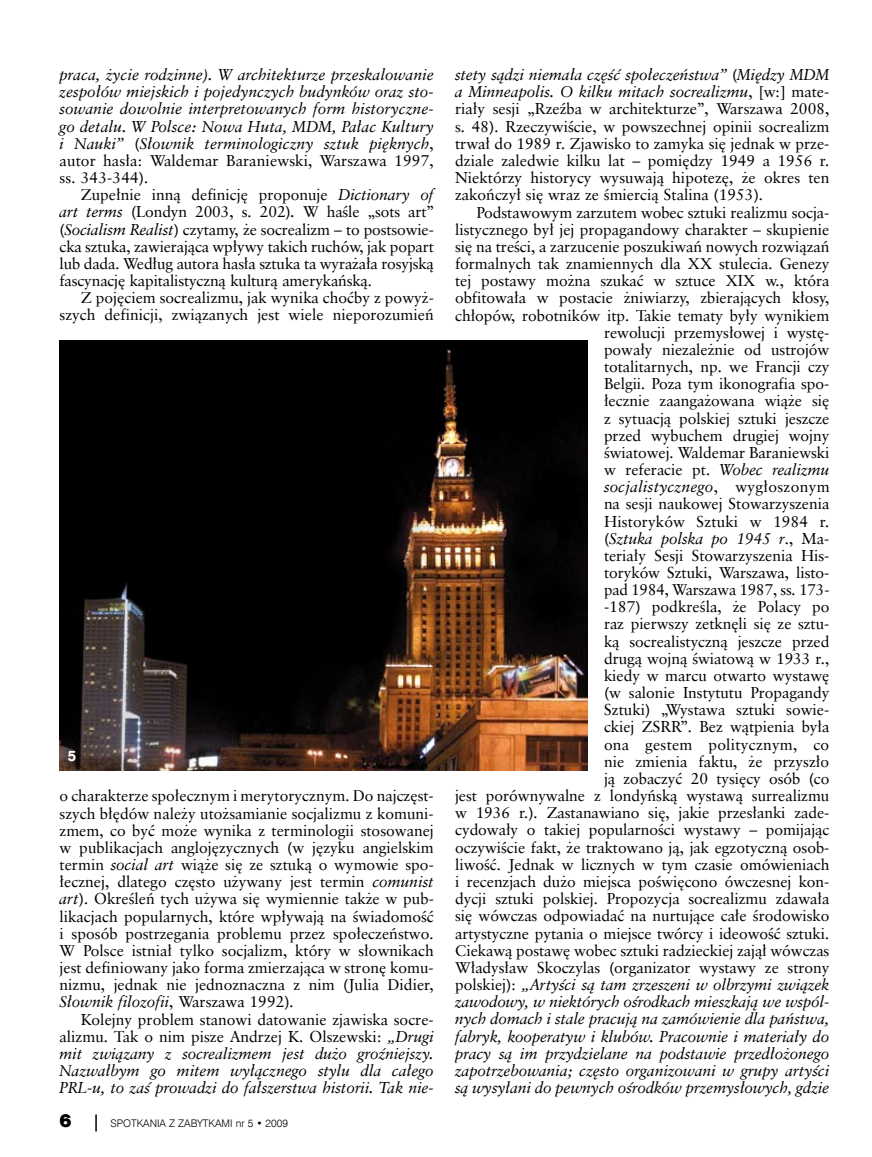
<style>
.page{position:relative;width:872px;height:1157px;background:#fff}
.page>*{position:absolute;margin:0;border:0;box-sizing:border-box;transform-origin:0 0}
.t1{font:16.5px "Swis 721 Blk 2 EU";color:#000}
.t2{font:15.6px/17.1px "Class Garmnd EU";letter-spacing:-.005em;color:#000;text-align:justify}
.t3{font:italic 15.6px/17.1px "Class Garmnd EU";letter-spacing:.005em;color:#000;text-align:justify}
.t4{font:15px "Swis 721 EU Bold";color:#fff}
.t5{font:10.5px "Swis 721 Lt EU";color:#000}
.s1{font-style:normal}
.s2{font-style:italic}
</style>
<div class="page">
<svg style="left:95px;top:1114px;width:2px;height:17px"></svg>
<img style="left:60px;top:341px;width:527px;height:429px">
<p class="t3" style="left:60px;top:66px;width:376px">praca, życie rodzinne). W architekturze przeskalowanie zespołów miejskich i pojedynczych budynków oraz sto&shy;sowanie dowolnie interpretowanych form historyczne&shy;go detalu. W Polsce: Nowa Huta, MDM, Pałac Kultury i Nauki” <span class="s1">(</span>Słownik terminologiczny sztuk pięknych<span class="s1">, autor hasła: Waldemar Baraniewski, Warszawa 1997, ss. 343-344).</span></p>
<p class="t2" style="left:60px;top:187px;width:376px;text-indent:21px">Zupełnie inną definicję proponuje <span class="s2">Dictionary of art terms</span> (Londyn 2003, s. 202)<span class="s2">.</span> W haśle „sots art” (<span class="s2">Socialism Realist</span>) czytamy, że socrealizm – to postsowie&shy;cka sztuka, zawierająca wpływy takich ruchów, jak popart lub dada. Według autora hasła sztuka ta wyrażała rosyjską fascynację kapitalistyczną kulturą amerykańską.</p>
<p class="t2" style="left:60px;top:290px;width:376px;text-align:right">Z pojęciem socrealizmu, jak wynika choćby z powyż&shy;szych definicji, związanych jest wiele nieporozumień</p>
<p class="t4" style="left:68px;top:746px;width:10px">5</p>
<p class="t2" style="left:60px;top:788px;width:376px">o charakterze społecznym i merytorycznym. Do najczęst&shy;szych błędów należy utożsamianie socjalizmu z komuni&shy;zmem, co być może wynika z terminologii stosowanej w publikacjach anglojęzycznych (w języku angielskim termin <span class="s2">social art</span> wiąże się ze sztuką o wymowie spo&shy;łecznej, dlatego często używany jest termin <span class="s2">comunist art</span>). Określeń tych używa się wymiennie także w pub&shy;likacjach popularnych, które wpływają na świadomość i sposób postrzegania problemu przez społeczeństwo.<br>W Polsce istniał tylko socjalizm, który w słownikach jest definiowany jako forma zmierzająca w stronę komu&shy;nizmu, jednak nie jednoznaczna z nim (Julia Didier, <span class="s2">Słownik filozofii</span>, Warszawa 1992).</p>
<p class="t3" style="left:60px;top:1010px;width:376px;text-indent:21px"><span class="s1">Kolejny problem stanowi datowanie zjawiska socre&shy;alizmu. Tak o nim pisze Andrzej K. Olszewski:</span> „Drugi mit związany z socrealizmem jest dużo groźniejszy.<br>Nazwałbym go mitem wyłącznego stylu dla całego PRL-u, to zaś prowadzi do fałszerstwa historii. Tak nie-</p>
<p class="t1" style="left:60px;top:1109px;width:13px">6</p>
<p class="t5" style="left:110px;top:1116px;width:179px">SPOTKANIA Z ZABYTKAMI NR 5 • 2009</p>
<p class="t2" style="left:455px;top:67px;width:376px"><span class="s2">stety sądzi niemała część społeczeństwa”</span> (<span class="s2">Między MDM a Minneapolis. O kilku mitach socrealizmu</span>, [w:] mate&shy;riały sesji „Rzeźba w architekturze”, Warszawa 2008, s. 48). Rzeczywiście, w powszechnej opinii socrealizm trwał do 1989 r. Zjawisko to zamyka się jednak w prze&shy;dziale zaledwie kilku lat – pomiędzy 1949 a 1956 r.<br>Niektórzy historycy wysuwają hipotezę, że okres ten zakończył się wraz ze śmiercią Stalina (1953).</p>
<p class="t2" style="left:455px;top:204px;width:376px;text-align:right">Podstawowym zarzutem wobec sztuki realizmu socja&shy;listycznego był jej propagandowy charakter – skupienie się na treści, a zarzucenie poszukiwań nowych rozwiązań formalnych tak znamiennych dla XX stulecia. Genezy tej postawy można szukać w sztuce XIX w., która obfitowała w postacie żniwiarzy, zbierających kłosy, chłopów, robotników itp. Takie tematy były wynikiem rewolucji przemysłowej i wystę-<br>powały niezależnie od ustrojów<br>totalitarnych, np. we Francji czy<br>Belgii. Poza tym ikonografia spo-<br>łecznie zaangażowana wiąże się<br>z sytuacją polskiej sztuki jeszcze<br>przed wybuchem drugiej wojny<br>światowej. Waldemar Baraniewski<br>w referacie pt. <span class="s2">Wobec realizmu<br>socjalistycznego</span>, wygłoszonym<br>na sesji naukowej Stowarzyszenia<br>Historyków Sztuki w 1984 r.<br>(<span class="s2">Sztuka polska po 1945 r</span>., Ma-<br>teriały Sesji Stowarzyszenia His-<br>toryków Sztuki, Warszawa, listo-<br>pad 1984, Warszawa 1987, ss. 173-<br>-187) podkreśla, że Polacy po<br>raz pierwszy zetknęli się ze sztu-<br>ką socrealistyczną jeszcze przed<br>drugą wojną światową w 1933 r.,<br>kiedy w marcu otwarto wystawę<br>(w salonie Instytutu Propagandy<br>Sztuki) „Wystawa sztuki sowie-<br>ckiej ZSRR”. Bez wątpienia była<br>ona gestem politycznym, co<br>nie zmienia faktu, że przyszło<br>ją zobaczyć 20 tysięcy osób (co<br>jest porównywalne z londyńską wystawą surrealizmu w 1936 r.). Zastanawiano się, jakie przesłanki zade&shy;cydowały o takiej popularności wystawy – pomijając oczywiście fakt, że traktowano ją, jak egzotyczną osob&shy;liwość. Jednak w licznych w tym czasie omówieniach i recenzjach dużo miejsca poświęcono ówczesnej kon&shy;dycji sztuki polskiej. Propozycja socrealizmu zdawała się wówczas odpowiadać na nurtujące całe środowisko artystyczne pytania o miejsce twórcy i ideowość sztuki.<br>Ciekawą postawę wobec sztuki radzieckiej zajął wówczas Władysław Skoczylas (organizator wystawy ze strony polskiej): <span class="s2">„Artyści są tam zrzeszeni w olbrzymi związek zawodowy, w niektórych ośrodkach mieszkają we wspól&shy;nych domach i stale pracują na zamówienie dla państwa, fabryk, kooperatyw i klubów. Pracownie i materiały do pracy są im przydzielane na podstawie przedłożonego zapotrzebowania; często organizowani w grupy artyści są wysyłani do pewnych ośrodków przemysłowych, gdzie</span></p>
</div>
